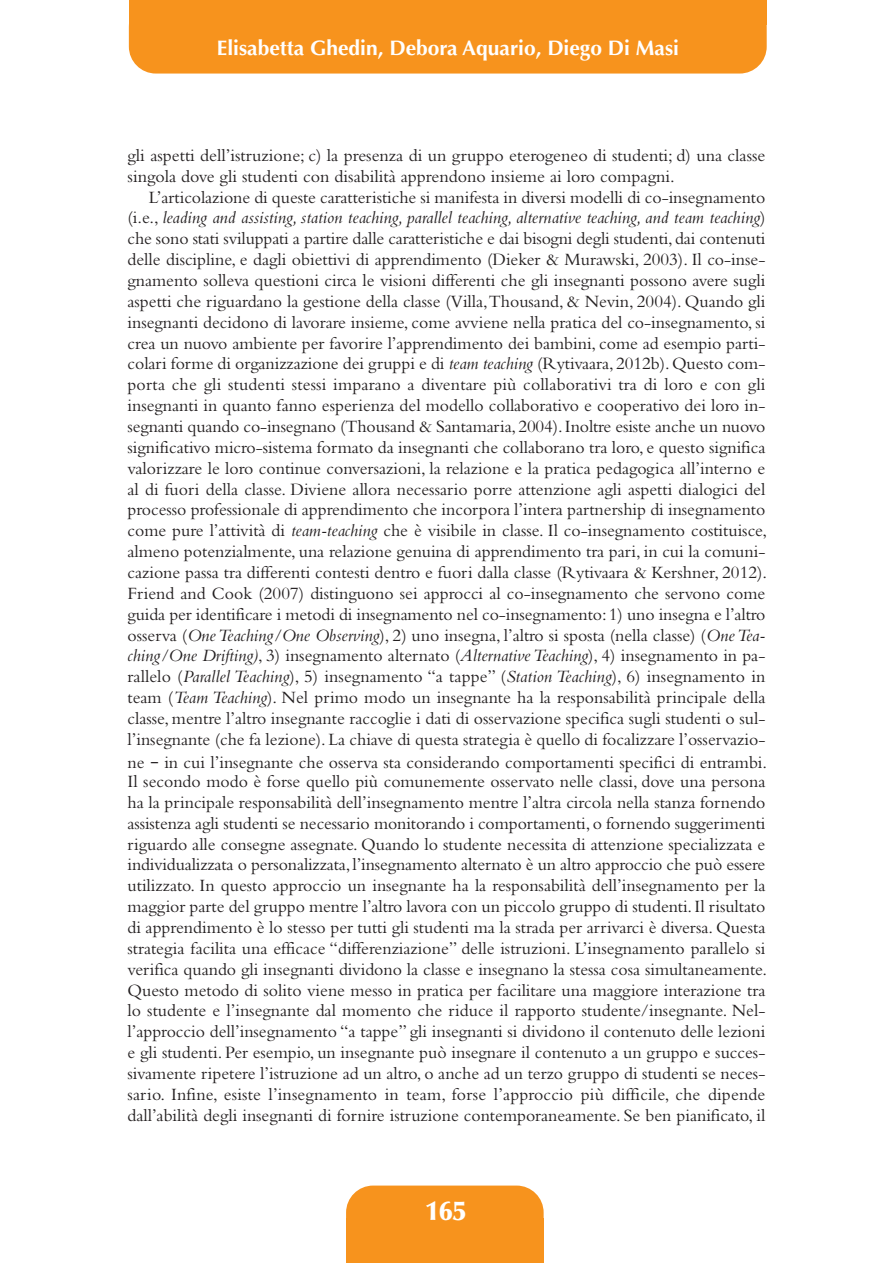
<style>
.page{position:relative;width:893px;height:1263px;background:#fff}
.page>*{position:absolute;margin:0;border:0;box-sizing:border-box;transform-origin:0 0}
.t1{font:900 27px "Optima";color:#fff}
.t2{font:700 21px "Optima";color:#fff}
.t3{font:18px/20.7px "Bembo";color:#231f20;text-align:justify}
.t4{font:italic 18px "Bembo";color:#231f20}
.s1{font-style:normal}
.s2{font-style:italic}
.s3{font-family:"Lucida Grande"}
</style>
<div class="page">
<div style="left:346px;top:1185px;width:198px;height:78px;background:#f7931d;border-radius:27px"></div>
<div style="left:346px;top:1218px;width:198px;height:45px;background:#f7931d"></div>
<div style="left:129px;top:0;width:638px;height:74px;background:#f7931d;border-radius:27px"></div>
<div style="left:129px;top:0;width:638px;height:24px;background:#f7931d"></div>
<p class="t2" style="left:217px;top:39px;width:464px">Elisabetta Ghedin, Debora Aquario, Diego Di Masi</p>
<p class="t3" style="left:128px;top:147px;width:639px">gli aspetti dell’istruzione; c) la presenza di un gruppo eterogeneo di studenti; d) una classe</p>
<p class="t3" style="left:128px;top:168px;width:549px">singola dove gli studenti con disabilità apprendono insieme ai loro compagni.</p>
<p class="t3" style="left:149px;top:188px;width:618px">L’articolazione di queste caratteristiche si manifesta in diversi modelli di co-insegnamento</p>
<p class="t4" style="left:128px;top:212px;width:639px"><span class="s1">(i.e.,</span> leading and assisting, station teaching, parallel teaching, alternative teaching, and team teaching<span class="s1">)</span></p>
<p class="t3" style="left:128px;top:230px;width:639px">che sono stati sviluppati a partire dalle caratteristiche e dai bisogni degli studenti, dai contenuti</p>
<p class="t3" style="left:128px;top:251px;width:639px">delle discipline, e dagli obiettivi di apprendimento (Dieker &amp; Murawski, 2003). Il co-inse-</p>
<p class="t3" style="left:128px;top:272px;width:639px">gnamento solleva questioni circa le visioni differenti che gli insegnanti possono avere sugli</p>
<p class="t3" style="left:128px;top:293px;width:639px">aspetti che riguardano la gestione della classe (Villa,Thousand, &amp; Nevin, 2004). Quando gli</p>
<p class="t3" style="left:128px;top:314px;width:639px">insegnanti decidono di lavorare insieme, come avviene nella pratica del co-insegnamento, si</p>
<p class="t3" style="left:128px;top:334px;width:639px">crea un nuovo ambiente per favorire l’apprendimento dei bambini, come ad esempio parti-</p>
<p class="t3" style="left:128px;top:355px;width:639px">colari forme di organizzazione dei gruppi e di <span class="s2">team teaching</span> (Rytivaara, 2012b).Questo com-</p>
<p class="t3" style="left:128px;top:376px;width:639px">porta che gli studenti stessi imparano a diventare più collaborativi tra di loro e con gli</p>
<p class="t3" style="left:128px;top:397px;width:639px">insegnanti in quanto fanno esperienza del modello collaborativo e cooperativo dei loro in-</p>
<p class="t3" style="left:128px;top:418px;width:639px">segnanti quando co-insegnano (Thousand &amp; Santamaria, 2004).Inoltre esiste anche un nuovo</p>
<p class="t3" style="left:128px;top:439px;width:639px">significativo micro-sistema formato da insegnanti che collaborano tra loro, e questo significa</p>
<p class="t3" style="left:128px;top:459px;width:639px">valorizzare le loro continue conversazioni, la relazione e la pratica pedagogica all’interno e</p>
<p class="t3" style="left:128px;top:480px;width:639px">al di fuori della classe. Diviene allora necessario porre attenzione agli aspetti dialogici del</p>
<p class="t3" style="left:128px;top:501px;width:639px">processo professionale di apprendimento che incorpora l’intera partnership di insegnamento</p>
<p class="t3" style="left:128px;top:522px;width:641px">come pure l’attività di <span class="s2">team-teaching</span> che è visibile in classe. Il co-insegnamento costituisce,</p>
<p class="t3" style="left:128px;top:543px;width:639px">almeno potenzialmente, una relazione genuina di apprendimento tra pari, in cui la comuni-</p>
<p class="t3" style="left:128px;top:564px;width:641px">cazione passa tra differenti contesti dentro e fuori dalla classe (Rytivaara &amp; Kershner, 2012).</p>
<p class="t3" style="left:128px;top:585px;width:639px">Friend and Cook (2007) distinguono sei approcci al co-insegnamento che servono come</p>
<p class="t3" style="left:128px;top:605px;width:639px">guida per identificare i metodi di insegnamento nel co-insegnamento: 1) uno insegna e l’altro</p>
<p class="t3" style="left:128px;top:626px;width:639px">osserva (<span class="s2">OneTeaching/One Observing</span>), 2) uno insegna, l’altro si sposta (nella classe) (<span class="s2">OneTea-</span></p>
<p class="t3" style="left:128px;top:647px;width:639px"><span class="s2">ching/One Drifting)</span>, 3) insegnamento alternato (<span class="s2">AlternativeTeaching</span>), 4) insegnamento in pa-</p>
<p class="t3" style="left:128px;top:668px;width:639px">rallelo (<span class="s2">Parallel Teaching</span>), 5) insegnamento “a tappe” (<span class="s2">Station Teaching</span>), 6) insegnamento in</p>
<p class="t3" style="left:128px;top:689px;width:639px">team (<span class="s2">Team Teaching</span>). Nel primo modo un insegnante ha la responsabilità principale della</p>
<p class="t3" style="left:128px;top:710px;width:639px">classe, mentre l’altro insegnante raccoglie i dati di osservazione specifica sugli studenti o sul-</p>
<p class="t3" style="left:128px;top:731px;width:639px">l’insegnante (che fa lezione). La chiave di questa strategia è quello di focalizzare l’osservazio-</p>
<p class="t3" style="left:128px;top:753px;width:641px">ne <span class="s3">–</span> in cui l’insegnante che osserva sta considerando comportamenti specifici di entrambi.<br>Il secondo modo è forse quello più comunemente osservato nelle classi, dove una persona ha la principale responsabilità dell’insegnamento mentre l’altra circola nella stanza fornendo assistenza agli studenti se necessario monitorando i comportamenti,o fornendo suggerimenti riguardo alle consegne assegnate. Quando lo studente necessita di attenzione specializzata e individualizzata o personalizzata,l’insegnamento alternato è un altro approccio che può essere utilizzato. In questo approccio un insegnante ha la responsabilità dell’insegnamento per la maggior parte del gruppo mentre l’altro lavora con un piccolo gruppo di studenti.Il risultato di apprendimento è lo stesso per tutti gli studenti ma la strada per arrivarci è diversa. Questa strategia facilita una efficace “differenziazione” delle istruzioni. L’insegnamento parallelo si verifica quando gli insegnanti dividono la classe e insegnano la stessa cosa simultaneamente.<br>Questo metodo di solito viene messo in pratica per facilitare una maggiore interazione tra lo studente e l’insegnante dal momento che riduce il rapporto studente/insegnante. Nel&shy;l’approccio dell’insegnamento “a tappe” gli insegnanti si dividono il contenuto delle lezioni e gli studenti. Per esempio, un insegnante può insegnare il contenuto a un gruppo e succes&shy;sivamente ripetere l’istruzione ad un altro, o anche ad un terzo gruppo di studenti se neces&shy;sario. Infine, esiste l’insegnamento in team, forse l’approccio più difficile, che dipende dall’abilità degli insegnanti di fornire istruzione contemporaneamente. Se ben pianificato, il</p>
<p class="t1" style="left:426px;top:1200px;width:42px">165</p>
</div>
